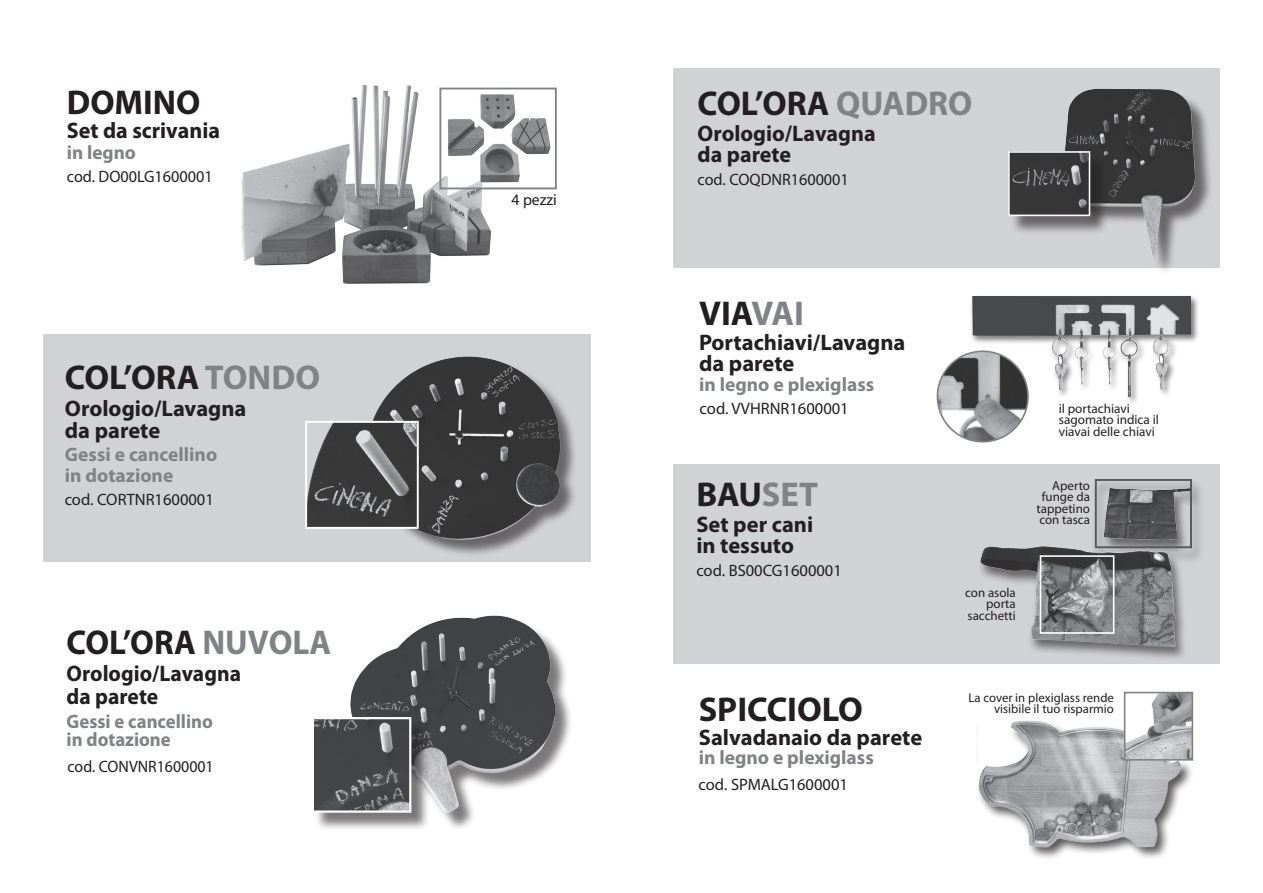
<style>
.page{position:relative;width:1263px;height:893px;background:#fff}
.page>*{position:absolute;margin:0;border:0;box-sizing:border-box;transform-origin:0 0}
.t1{font:700 34.5px "Myriad Pro";color:#231f20}
.t2{font:700 34.5px "Myriad Pro";color:#231f20;scale:.96 1}
.t3{font:700 22.5px/21px "Myriad Pro";color:#231f20}
.t4{font:700 22.5px/22.2px "Myriad Pro";color:#231f20;scale:.96 1}
.t5{font:700 19.5px/21px "Myriad Pro";color:#808285}
.t6{font:700 19.5px/18.1px "Myriad Pro";color:#808285;scale:.96 1}
.t7{font:16.5px "Myriad Pro";color:#231f20}
.t8{font:16.5px "Myriad Pro";color:#231f20;scale:.96 1}
.t9{font:16.05px "Myriad Pro";color:#231f20}
.t10{font:13.2px/11.6px "Myriad Pro";color:#231f20}
.t11{font:13.05px/11.4px "Myriad Pro";color:#231f20;text-align:right}
.t12{font:12.75px "Myriad Pro";color:#231f20}
.s1{color:#808285}
</style>
<div class="page">
<div style="left:673px;top:68px;width:546px;height:200px;background:#d1d2d4"></div>
<div style="left:673px;top:464px;width:546px;height:200px;background:#d1d2d4"></div>
<img style="left:241px;top:85px;width:267px;height:199px">
<img style="left:442px;top:91px;width:109px;height:95px">
<div style="left:439px;top:88px;width:118px;height:101px;border:2px solid #808285"></div>
<div style="left:44px;top:334px;width:547px;height:227px;background:#d1d2d4"></div>
<div style="left:369px;top:359px;width:209px;height:198px;background:#231f20;opacity:.6"></div>
<img style="left:369px;top:356px;width:209px;height:183px">
<img style="left:308px;top:424px;width:108px;height:102px">
<div style="left:305px;top:421px;width:114px;height:108px;border:2px solid #fff"></div>
<div style="left:353px;top:619px;width:221px;height:212px;background:#231f20;opacity:.6"></div>
<img style="left:350px;top:615px;width:205px;height:198px">
<div style="left:314px;top:719px;width:116px;height:112px;background:#231f20;opacity:.6"></div>
<img style="left:315px;top:720px;width:93px;height:90px">
<div style="left:312px;top:717px;width:99px;height:96px;border:2px solid #fff"></div>
<div style="left:1066px;top:92px;width:147px;height:184px;background:#231f20;opacity:.6"></div>
<img style="left:1065px;top:88px;width:148px;height:170px">
<div style="left:1010px;top:153px;width:99px;height:82px;background:#231f20;opacity:.6"></div>
<img style="left:1011px;top:154px;width:76px;height:59px">
<div style="left:1008px;top:151px;width:82px;height:65px;border:2px solid #fff"></div>
<div style="left:969px;top:295px;width:230px;height:110px;background:#231f20;opacity:.6"></div>
<img style="left:972px;top:297px;width:219px;height:102px">
<img style="left:937px;top:351px;width:91px;height:91px;border-radius:45px">
<div style="left:936px;top:350px;width:93px;height:92px;border:2px solid #808285;border-radius:50%"></div>
<div style="left:1091px;top:478px;width:113px;height:86px;background:#231f20;opacity:.6"></div>
<img style="left:1104px;top:487px;width:85px;height:58px">
<div style="left:1095px;top:479px;width:97px;height:69px;border:2px solid #57585a"></div>
<div style="left:977px;top:546px;width:211px;height:115px;background:#231f20;opacity:.6"></div>
<img style="left:980px;top:547px;width:195px;height:99px">
<div style="left:1040px;top:555px;width:74px;height:79px;border:2px solid #fff"></div>
<div style="left:976px;top:720px;width:218px;height:141px;background:#231f20;opacity:.75"></div>
<img style="left:976px;top:719px;width:206px;height:130px">
<img style="left:1127px;top:695px;width:63px;height:63px">
<div style="left:1124px;top:692px;width:69px;height:69px;border:2px solid #808285"></div>
<h1 class="t1" style="left:67px;top:80px;width:135px">DOMINO</h1>
<p class="t3" style="left:67px;top:119px;width:155px">Set da scrivania</p>
<p class="t5" style="left:67px;top:141px;width:71px">in legno</p>
<p class="t7" style="left:67px;top:166px;width:147px">cod. DO00LG1600001</p>
<h1 class="t1" style="left:65px;top:355px;width:257px">COL’ORA <span class="s1">TONDO</span></h1>
<p class="t3" style="left:65px;top:397px;width:183px;line-height:21.8px">Orologio/Lavagna da parete</p>
<p class="t5" style="left:65px;top:444px;width:154px">Gessi e cancellino in dotazione</p>
<p class="t7" style="left:65px;top:489px;width:151px">cod. CORTNR1600001</p>
<h1 class="t2" style="left:67px;top:619px;width:277px">COL’ORA <span class="s1">NUVOLA</span></h1>
<p class="t4" style="left:67px;top:662px;width:183px">Orologio/Lavagna da parete</p>
<p class="t6" style="left:67px;top:711px;width:154px">Gessi e cancellino in dotazione</p>
<p class="t8" style="left:68px;top:756px;width:154px">cod. CONVNR1600001</p>
<p class="t9" style="left:512px;top:190px;width:47px">4 pezzi</p>
<h1 class="t1" style="left:698px;top:81px;width:276px">COL’ORA <span class="s1">QUADRO</span></h1>
<p class="t3" style="left:698px;top:122px;width:180px">Orologio/Lavagna da parete</p>
<p class="t7" style="left:697px;top:169px;width:153px">cod. COQDNR1600001</p>
<h1 class="t1" style="left:699px;top:290px;width:106px">VIA<span class="s1">VAI</span></h1>
<p class="t3" style="left:699px;top:331px;width:208px">Portachiavi/Lavagna da parete</p>
<p class="t5" style="left:699px;top:373px;width:177px">in legno e plexiglass</p>
<p class="t7" style="left:700px;top:398px;width:151px">cod. VVHRNR1600001</p>
<h1 class="t1" style="left:696px;top:472px;width:123px">BAU<span class="s1">SET</span></h1>
<p class="t3" style="left:696px;top:513px;width:118px">Set per cani in tessuto</p>
<p class="t7" style="left:696px;top:560px;width:147px">cod. BS00CG1600001</p>
<p class="t10" style="left:1059px;top:402px;width:102px">il portachiavi sagomato indica il viavai delle chiavi</p>
<p class="t11" style="left:1036px;top:480px;width:55px">Aperto funge da tappetino con tasca</p>
<p class="t11" style="left:965px;top:587px;width:52px">con asola porta sacchetti</p>
<p class="t12" style="left:968px;top:690px;width:147px">La cover in plexiglass rende</p>
<h1 class="t1" style="left:699px;top:687px;width:166px">SPICCIOLO</h1>
<p class="t12" style="left:994px;top:701px;width:121px">visibile il tuo risparmio</p>
<p class="t3" style="left:699px;top:726px;width:225px">Salvadanaio da parete</p>
<p class="t5" style="left:699px;top:747px;width:177px">in legno e plexiglass</p>
<p class="t7" style="left:699px;top:774px;width:151px">cod. SPMALG1600001</p>
</div>
